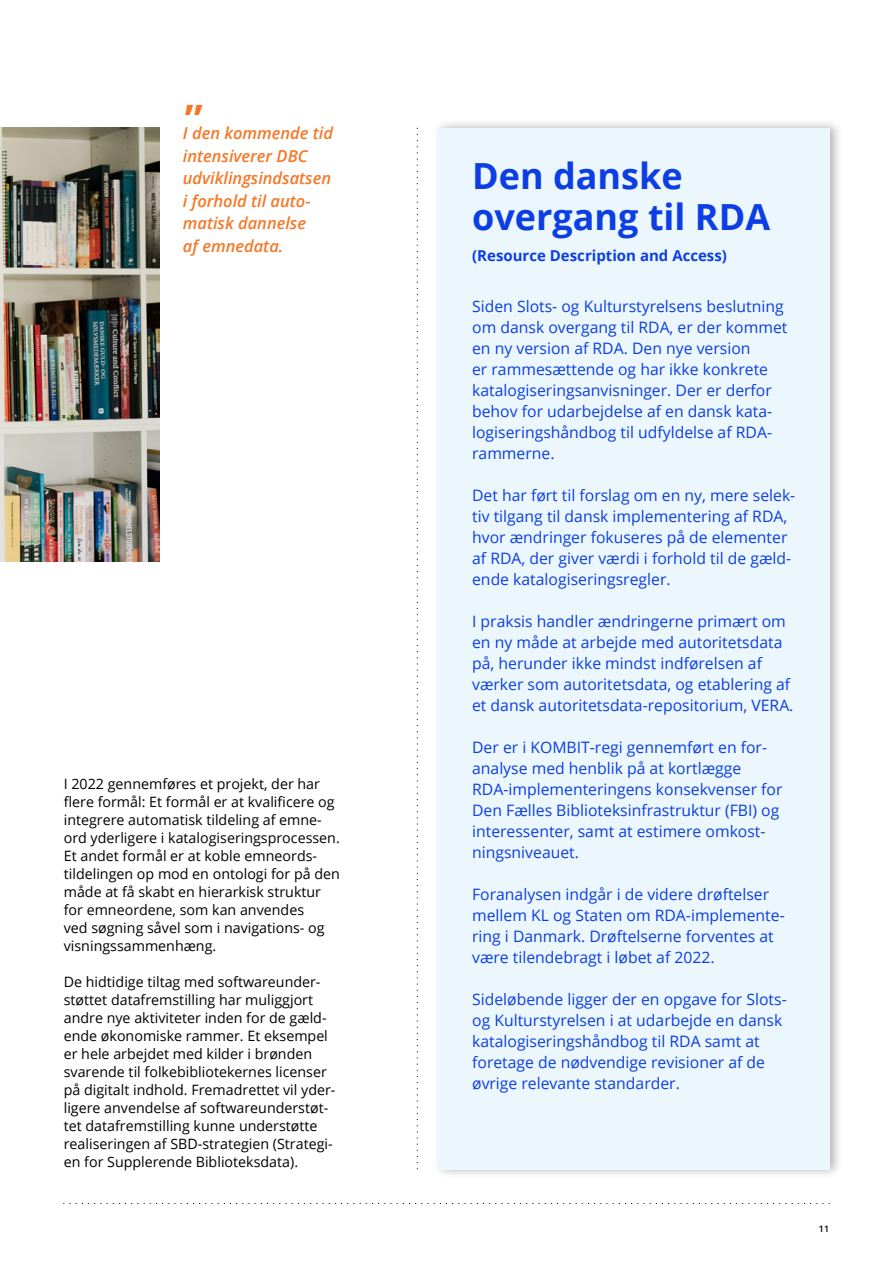
<style>
.page{position:relative;width:893px;height:1263px;background:#fff}
.page>*{position:absolute;margin:0;border:0;box-sizing:border-box;transform-origin:0 0}
.t1{font:700 40.5px "Open Sans";color:#f57828}
.t2{font:700 36px/40.5px "Open Sans";color:#0c3ee3}
.t3{font:italic 600 16.5px/22.5px "Open Sans";color:#f57828}
.t4{font:15.75px/21px "Open Sans";color:#0c3ee3}
.t5{font:700 15px "Open Sans";color:#0c3ee3}
.t6{font:14.25px/18px "Open Sans";color:#000}
.t7{font:600 9px "Open Sans";color:#000}
</style>
<div class="page">
<img style="left:0;top:128px;width:160px;height:433px">
<svg style="left:64px;top:1203px;width:765px;height:1px"></svg>
<svg style="left:417px;top:128px;width:1px;height:1041px"></svg>
<div style="left:433px;top:118px;width:410px;height:1061px;background:#000;opacity:.3"></div>
<div style="left:438px;top:128px;width:391px;height:1041px;background:#ebf7fc"></div>
<h1 class="t1" style="left:185px;top:100px;width:20px">”</h1>
<p class="t3" style="left:183px;top:123px;width:152px">I den kommende tid intensiverer DBC udviklingsindsatsen i forhold til auto&shy;matisk dannelse<br>af emnedata.</p>
<p class="t6" style="left:64px;top:776px;width:278px">I 2022 gennemføres et projekt, der har flere formål: Et formål er at kvalificere og integrere automatisk tildeling af emne&shy;ord yderligere i katalogiseringsprocessen.<br>Et andet formål er at koble emneords&shy;tildelingen op mod en ontologi for på den måde at få skabt en hierarkisk struktur for emneordene, som kan anvendes<br>ved søgning såvel som i navigations- og visningssammenhæng.</p>
<p class="t6" style="left:64px;top:974px;width:273px">De hidtidige tiltag med softwareunder&shy;støttet datafremstilling har muliggjort andre nye aktiviteter inden for de gæld&shy;ende økonomiske rammer. Et eksempel er hele arbejdet med kilder i brønden svarende til folkebibliotekernes licenser på digitalt indhold. Fremadrettet vil yder&shy;ligere anvendelse af softwareunderstøt&shy;tet datafremstilling kunne understøtte realiseringen af SBD-strategien (Strategi&shy;en for Supple rende Biblioteksdata).</p>
<h2 class="t2" style="left:472px;top:158px;width:300px">Den danske overgang til RDA</h2>
<p class="t5" style="left:472px;top:249px;width:256px">(Resource Description and Access)</p>
<p class="t4" style="left:472px;top:297px;width:317px">Siden Slots- og Kulturstyrelsens beslutning om dansk overgang til RDA, er der kommet en ny version af RDA. Den nye version<br>er ramme sættende og har ikke konkrete katalogiseringsanvisninger. Der er derfor behov for udarbejdelse af en dansk kata&shy;logiseringshåndbog til udfyldelse af RDA&shy;rammerne.</p>
<p class="t4" style="left:472px;top:486px;width:325px">Det har ført til forslag om en ny, mere selek&shy;tiv tilgang til dansk implementering af RDA, hvor ændringer fokuseres på de elementer af RDA, der giver værdi i forhold til de gæld&shy;ende katalogiseringsregler.</p>
<p class="t4" style="left:472px;top:612px;width:323px">I praksis handler ændringerne primært om en ny måde at arbejde med autoritetsdata på, herunder ikke mindst indførelsen af værker som autoritetsdata, og etablering af et dansk autoritetsdata-reposi torium, VERA.</p>
<p class="t4" style="left:472px;top:738px;width:312px">Der er i KOMBIT-regi gennemført en for&shy;analyse med henblik på at kortlægge RDA-implementeringens konsekvenser for Den Fælles Biblio teksinfrastruktur (FBI) og interessenter, samt at estimere omkost&shy;ningsniveauet.</p>
<p class="t4" style="left:472px;top:885px;width:314px">Foranalysen indgår i de videre drøftelser mellem KL og Staten om RDA-implemente&shy;ring i Danmark. Drøftelserne forventes at være tilendebragt i løbet af 2022.</p>
<p class="t4" style="left:472px;top:990px;width:316px">Sideløbende ligger der en opgave for Slots&shy;og Kulturstyrelsen i at udarbejde en dansk katalogiseringshåndbog til RDA samt at foretage de nødvendige revisioner af de øvrige relevante standarder.</p>
<p class="t7" style="left:819px;top:1224px;width:12px">11</p>
</div>
